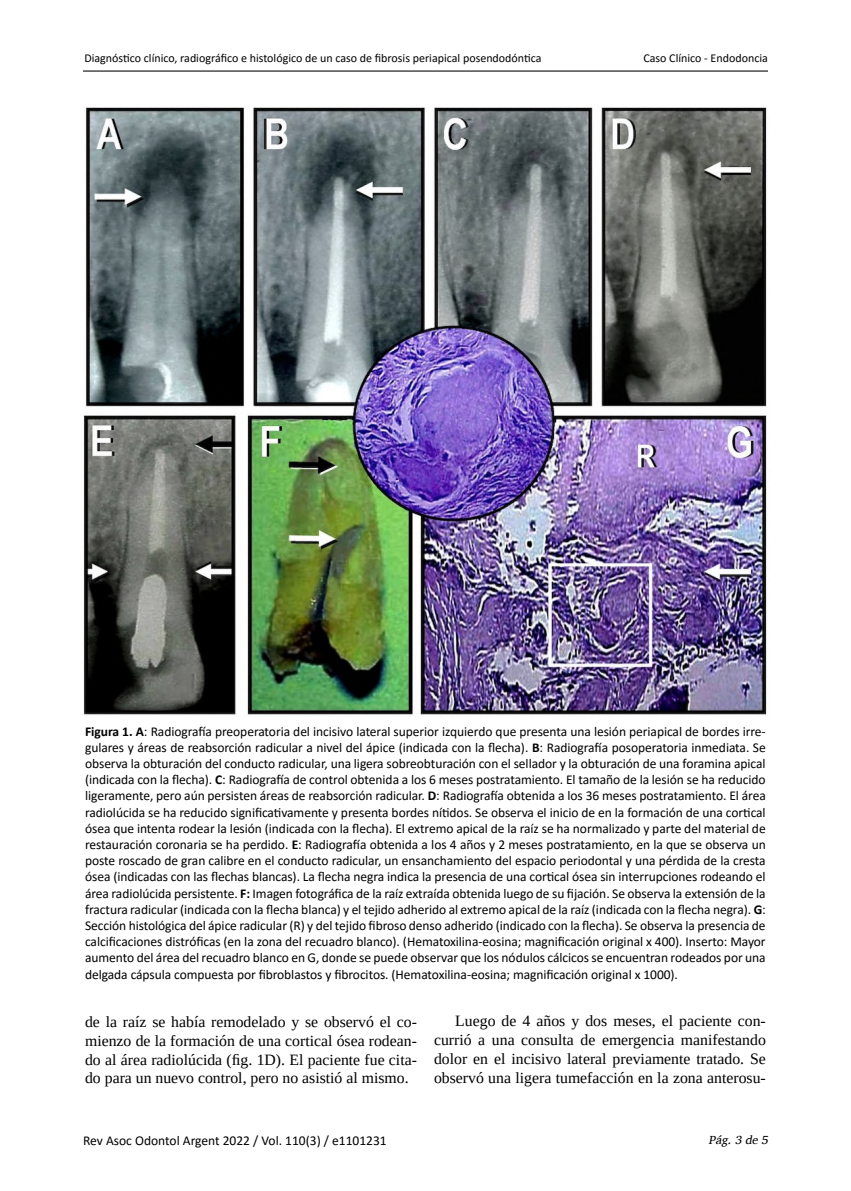
<style>
.page{position:relative;width:851px;height:1191px;background:#fff}
.page>*{position:absolute;margin:0;border:0;box-sizing:border-box;transform-origin:0 0}
.t1{font:15.75px/18.9px "Liberation Serif";color:#000;text-align:justify}
.t2{font:13.5px/16.2px "Calibri";letter-spacing:-.005em;color:#000;text-align:justify}
.t3{font:12px "Calibri";color:#000}
.t4{font:italic 12px "Charis SIL";color:#000}
.s1{font-weight:700}
</style>
<div class="page">
<hr style="left:83px;top:71px;width:684px;height:1px;background:#000">
<img style="left:83px;top:107px;width:684px;height:608px">
<p class="t3" style="left:84px;top:50px;width:458px">Diagnóstico clínico, radiográfico e histológico de un caso de fibrosis periapical posendodóntica</p>
<p class="t3" style="left:643px;top:50px;width:126px">Caso Clínico - Endodoncia</p>
<p class="t2" style="left:85px;top:722px;width:682px"><span class="s1">Figura 1. A</span>: Radiografía preoperatoria del incisivo lateral superior izquierdo que presenta una lesión periapical de bordes irre&shy;gulares y áreas de reabsorción radicular a nivel del ápice (indicada con la flecha). <span class="s1">B</span>: Radiografía posoperatoria inmediata. Se observa la obturación del conducto radicular, una ligera sobreobturación con el sellador y la obturación de una foramina apical (indicada con la flecha). <span class="s1">C</span>: Radiografía de control obtenida a los 6 meses postratamiento. El tamaño de la lesión se ha reducido ligeramente, pero aún persisten áreas de reabsorción radicular. <span class="s1">D</span>: Radiografía obtenida a los 36 meses postratamiento. El área radiolúcida se ha reducido significativamente y presenta bordes nítidos. Se observa el inicio de en la formación de una cortical ósea que intenta rodear la lesión (indicada con la flecha). El extremo apical de la raíz se ha normalizado y parte del material de restauración coronaria se ha perdido. <span class="s1">E</span>: Radiografía obtenida a los 4 años y 2 meses postratamiento, en la que se observa un poste roscado de gran calibre en el conducto radicular, un ensanchamiento del espacio periodontal y una pérdida de la cresta ósea (indicadas con las flechas blancas). La flecha negra indica la presencia de una cortical ósea sin interrupciones rodeando el área radiolúcida persistente. <span class="s1">F:</span> Imagen fotográfica de la raíz extraída obtenida luego de su fijación. Se observa la extensión de la fractura radicular (indicada con la flecha blanca) y el tejido adherido al extremo apical de la raíz (indicada con la flecha negra). <span class="s1">G</span>:<br>Sección histológica del ápice radicular (R) y del tejido fibroso denso adherido (indicado con la flecha). Se observa la presencia de calcificaciones distróficas (en la zona del recuadro blanco). (Hematoxilina-eosina; magnificación original x 400). Inserto: Mayor aumento del área del recuadro blanco en G, donde se puede observar que los nódulos cálcicos se encuentran rodeados por una delgada cápsula compuesta por fibroblastos y fibrocitos. (Hematoxilina-eosina; magnificación original x 1000).</p>
<p class="t1" style="left:85px;top:1012px;width:333px">de la raíz se había remodelado y se observó el co&shy;mienzo de la formación de una cortical ósea rodean&shy;do al área radiolúcida (fig. 1D). El paciente fue cita&shy;do para un nuevo control, pero no asistió al mismo.</p>
<p class="t1" style="left:434px;top:1011px;width:333px;text-indent:21px">Luego de 4 años y dos meses, el paciente con&shy;currió a una consulta de emergencia manifestando dolor en el incisivo lateral previamente tratado. Se observó una ligera tumefacción en la zona anterosu-</p>
<p class="t2" style="left:83px;top:1132px;width:305px">Rev Asoc Odontol Argent 2022 / Vol. 110(3) / e1101231</p>
<p class="t4" style="left:708px;top:1133px;width:65px">Pág.3de5</p>
</div>
